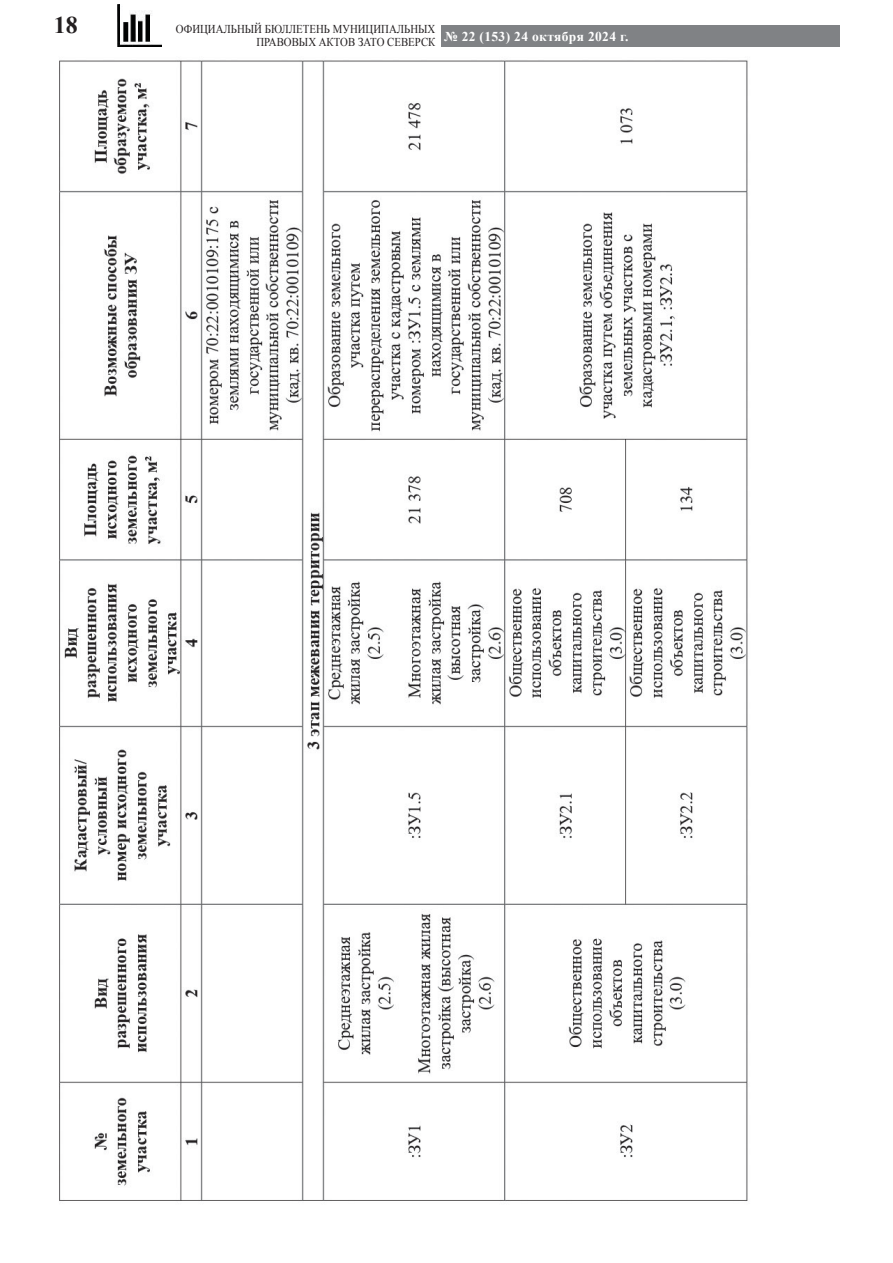
<style>
.page{position:relative;width:893px;height:1263px;background:#fff}
.page>*{position:absolute;margin:0;border:0;box-sizing:border-box;transform-origin:0 0}
.t1{font:700 24px "Times New Roman";color:#231f20}
.t2{font:700 13.5px "Times New Roman";letter-spacing:.025em;color:#fff}
.t3{font:12px/13.5px "Times New Roman";color:#231f20;text-align:right;scale:.9 1}
</style>
<div class="page">
<div style="left:441px;top:25px;width:398px;height:22px;background:#808285"></div>
<img style="left:118px;top:5px;width:43px;height:41px">
<img style="left:59px;top:60px;width:689px;height:1141px">
<h1 class="t1" style="left:54px;top:12px;width:25px">18</h1>
<p class="t3" style="left:176px;top:22px;width:290px">ОФИЦИАЛЬНЫЙ БЮЛЛЕТЕНЬ МУНИЦИПАЛЬНЫХ<br>ПРАВОВЫХ АКТОВ ЗАТО СЕВЕРСК</p>
<p class="t2" style="left:444px;top:29px;width:186px">№ 22 (153) 24 октября 2024 г.</p>
</div>
